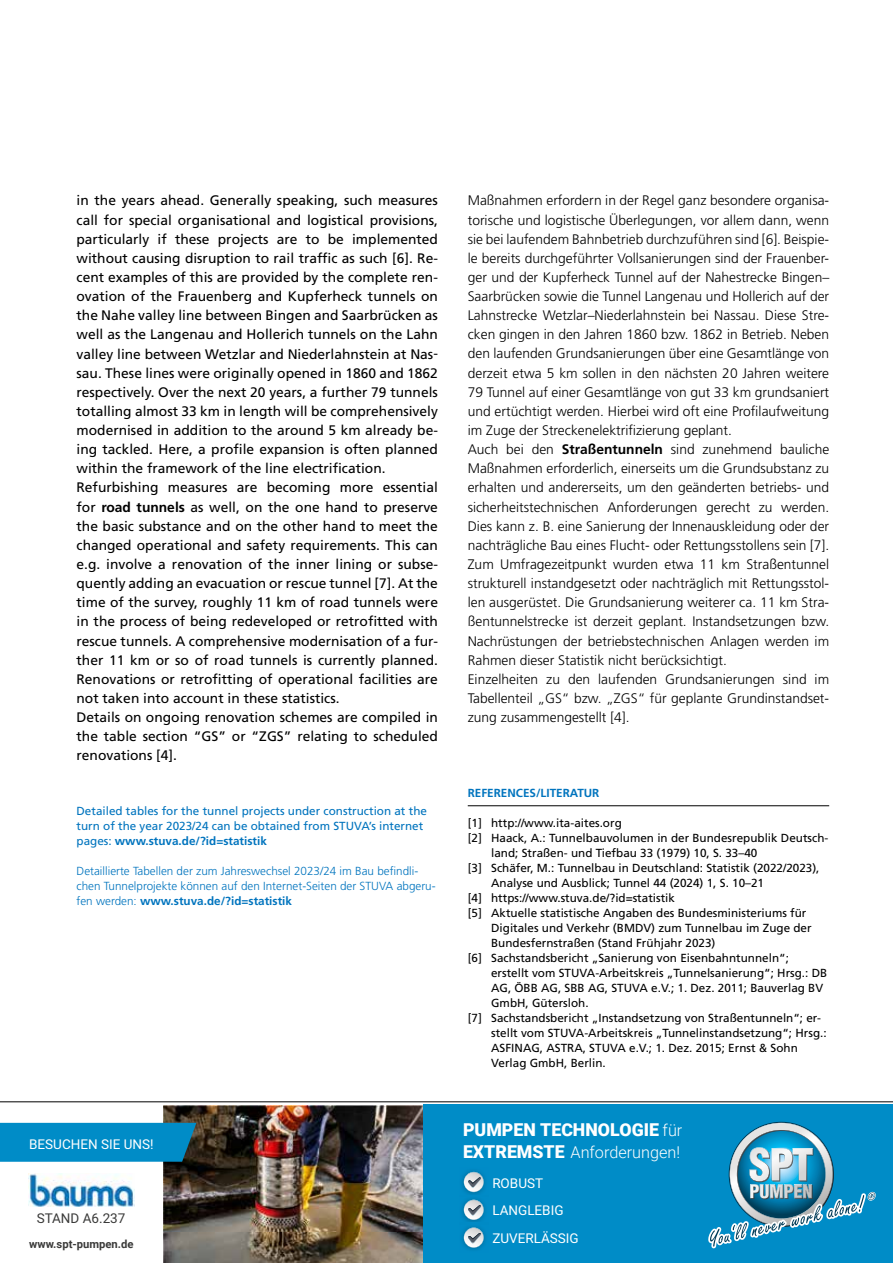
<style>
.page{position:relative;width:893px;height:1263px;background:#fff}
.page>*{position:absolute;margin:0;border:0;box-sizing:border-box;transform-origin:0 0}
.t1{font:900 17.7px "Roboto";color:#fff}
.t2{font:300 16.2px "Roboto";color:#fff}
.t3{font:300 13.8px/19.2px "Frutiger LT Std";color:#000}
.t4{font:13.8px/19.2px "Frutiger LT Std";color:#000}
.t5{font:13.5px/27.8px "Roboto";color:#fff}
.t6{font:13.5px "Roboto";color:#3a3a39}
.t7{font:11.7px "Frutiger LT Std";color:#000}
.t8{font:300 11.7px/15px "Frutiger LT Std";color:#0074be}
.t9{font:11.7px/15px "Frutiger LT Std";color:#0074be}
.t10{font:700 11.7px "Frutiger LT Std";color:#0074be}
.t11{font:700 11.25px "Roboto";color:#3a3a39}
.s1{font-weight:700}
.s2{font-weight:300;font-size:16.2px}
.s3{font-weight:900;font-size:17.7px}
</style>
<div class="page">
<hr style="left:468px;top:805px;width:361px;height:1px;background:#000">
<img style="left:163px;top:1105px;width:261px;height:158px">
<div style="left:424px;top:1105px;width:469px;height:158px;background:#008cc7"></div>
<img style="left:462px;top:1170px;width:23px;height:25px">
<svg style="left:464px;top:1172px;width:20px;height:20px"></svg>
<img style="left:468px;top:1198px;width:11px;height:52px">
<svg style="left:462px;top:1200px;width:23px;height:48px"></svg>
<svg style="left:708px;top:1123px;width:168px;height:125px"></svg>
<img style="left:28px;top:1173px;width:106px;height:33px">
<div style="left:0;top:1123px;width:196px;height:39px;background:#008cc7"></div>
<hr style="left:0;top:1101px;width:893px;height:1px;background:#000">
<p class="t4" style="left:77px;top:191px;width:363px">in the years ahead. Generally speaking, such measures call for special organisational and logistical provisions, particularly if these projects are to be implemented without causing disruption to rail traffic as such [6]. Re&shy;cent examples of this are provided by the complete ren&shy;ovation of the Frauenberg and Kupferheck tunnels on the Nahe valley line between Bingen and Saarbrücken as well as the Langenau and Hollerich tunnels on the Lahn valley line between Wetzlar and Niederlahnstein at Nas&shy;sau. These lines were originally opened in 1860 and 1862 respectively. Over the next 20 years, a further 79 tunnels totalling almost 33 km in length will be comprehensively modernised in addition to the around 5 km already be&shy;ing tackled. Here, a profile expansion is often planned within the framework of the line electrification.<br>Refurbishing measures are becoming more essential for <span class="s1">road tunnels</span> as well, on the one hand to preserve the basic substance and on the other hand to meet the changed operational and safety requirements. This can e.g. involve a renovation of the inner lining or subse&shy;quently adding an evacuation or rescue tunnel [7]. At the time of the survey, roughly 11 km of road tunnels were in the process of being redeveloped or retrofitted with rescue tunnels. A comprehensive modernisation of a fur&shy;ther 11 km or so of road tunnels is currently planned.<br>Renovations or retrofitting of operational facilities are not taken into account in these statistics.<br>Details on ongoing renovation schemes are compiled in the table section “GS” or “ZGS” relating to scheduled renovations [4].</p>
<p class="t3" style="left:468px;top:191px;width:363px">Maßnahmen erfordern in der Regel ganz besondere organisa&shy;torische und logistische Überlegungen, vor allem dann, wenn sie bei laufendem Bahnbetrieb durchzuführen sind [6]. Beispie&shy;le bereits durchgeführter Vollsanierungen sind der Frauenber&shy;ger und der Kupferheck Tunnel auf der Nahestrecke Bingen– Saarbrücken sowie die Tunnel Langenau und Hollerich auf der Lahnstrecke Wetzlar–Niederlahnstein bei Nassau. Diese Stre&shy;cken gingen in den Jahren 1860 bzw. 1862 in Betrieb. Neben den laufenden Grundsanierungen über eine Gesamtlänge von derzeit etwa 5 km sollen in den nächsten 20 Jahren weitere 79 Tunnel auf einer Gesamtlänge von gut 33 km grundsaniert und ertüchtigt werden. Hierbei wird oft eine Profilaufweitung im Zuge der Streckenelektrifizierung geplant.<br>Auch bei den <span class="s1">Straßentunneln</span> sind zunehmend bauliche Maßnahmen erforderlich, einerseits um die Grundsubstanz zu erhalten und andererseits, um den geänderten betriebs- und sicherheitstechnischen Anforderungen gerecht zu werden.<br>Dies kann z. B. eine Sanierung der Innenauskleidung oder der nachträgliche Bau eines Flucht- oder Rettungsstollens sein [7].<br>Zum Umfragezeitpunkt wurden etwa 11 km Straßentunnel strukturell instandgesetzt oder nachträglich mit Rettungsstol&shy;len ausgerüstet. Die Grundsanierung weiterer ca. 11 km Stra&shy;ßentunnelstrecke ist derzeit geplant. Instandsetzungen bzw.<br>Nachrüstungen der betriebstechnischen Anlagen werden im Rahmen dieser Statistik nicht berücksichtigt.<br>Einzelheiten zu den laufenden Grundsanierungen sind im Tabellenteil „GS“ bzw. „ZGS“ für geplante Grundinstandset&shy;zung zusammengestellt [4].</p>
<p class="t9" style="left:77px;top:803px;width:352px">Detailed tables for the tunnel projects under construction at the turn of the year 2023/24 can be obtained from STUVA’s internet pages: <span class="s1">www.stuva.de/?id=statistik</span></p>
<p class="t8" style="left:77px;top:863px;width:361px">Detaillierte Tabellen der zum Jahreswechsel 2023/24 im Bau befindli&shy;chen Tunnelprojekte können auf den Internet-Seiten der STUVA abgeru&shy;fen werden: <span class="s1">www.stuva.de/?id=statistik</span></p>
<p class="t5" style="left:29px;top:1130px;width:126px">BESUCHEN SIE UNS!</p>
<p class="t6" style="left:37px;top:1209px;width:90px">STAND A6.237</p>
<p class="t11" style="left:29px;top:1236px;width:106px">www.spt-pumpen.de</p>
<p class="t10" style="left:468px;top:786px;width:133px">REFERENCES/LITERATUR</p>
<p class="t7" style="left:468px;top:816px;width:156px">[1] http://www.ita-aites.org</p>
<p class="t7" style="left:468px;top:831px;width:362px">[2] Haack, A.: Tunnelbauvolumen in der Bundesrepublik Deutsch-</p>
<p class="t7" style="left:491px;top:846px;width:268px">land; Straßen- und Tiefbau 33 (1979) 10, S. 33–40</p>
<p class="t7" style="left:468px;top:861px;width:353px">[3] Schäfer, M.: Tunnelbau in Deutschland: Statistik (2022/2023),</p>
<p class="t7" style="left:491px;top:876px;width:274px">Analyse und Ausblick; Tunnel 44 (2024) 1, S. 10–21</p>
<p class="t7" style="left:468px;top:891px;width:209px">[4] https://www.stuva.de/?id=statistik</p>
<p class="t7" style="left:468px;top:906px;width:340px">[5] Aktuelle statistische Angaben des Bundesministeriums für</p>
<p class="t7" style="left:491px;top:921px;width:322px">Digitales und Verkehr (BMDV) zum Tunnelbau im Zuge der</p>
<p class="t7" style="left:491px;top:936px;width:226px">Bundesfernstraßen (Stand Frühjahr 2023)</p>
<p class="t7" style="left:468px;top:951px;width:323px">[6] Sachstandsbericht „Sanierung von Eisenbahntunneln“;</p>
<p class="t7" style="left:491px;top:966px;width:338px">erstellt vom STUVA-Arbeitskreis „Tunnelsanierung“; Hrsg.: DB</p>
<p class="t7" style="left:491px;top:981px;width:334px">AG, ÖBB AG, SBB AG, STUVA e.V.; 1. Dez. 2011; Bauverlag BV</p>
<p class="t7" style="left:491px;top:996px;width:99px">GmbH, Gütersloh.</p>
<p class="t7" style="left:468px;top:1011px;width:355px">[7] Sachstandsbericht „Instandsetzung von Straßentunneln“; er-</p>
<p class="t7" style="left:491px;top:1026px;width:337px">stellt vom STUVA-Arbeitskreis „Tunnelinstandsetzung“; Hrsg.:</p>
<p class="t7" style="left:491px;top:1041px;width:308px">ASFINAG, ASTRA, STUVA e.V.; 1. Dez. 2015; Ernst &amp; Sohn</p>
<p class="t7" style="left:491px;top:1056px;width:116px">Verlag GmbH, Berlin.</p>
<p class="t1" style="left:463px;top:1117px;width:221px">PUMPEN TECHNOLOGIE <span class="s2">für</span></p>
<p class="t2" style="left:463px;top:1141px;width:219px"><span class="s3">EXTREMSTE</span> Anforderungen!</p>
<p class="t5" style="left:492px;top:1169px;width:88px">ROBUST<br>LANGLEBIG<br>ZUVERLÄSSIG</p>
</div>
